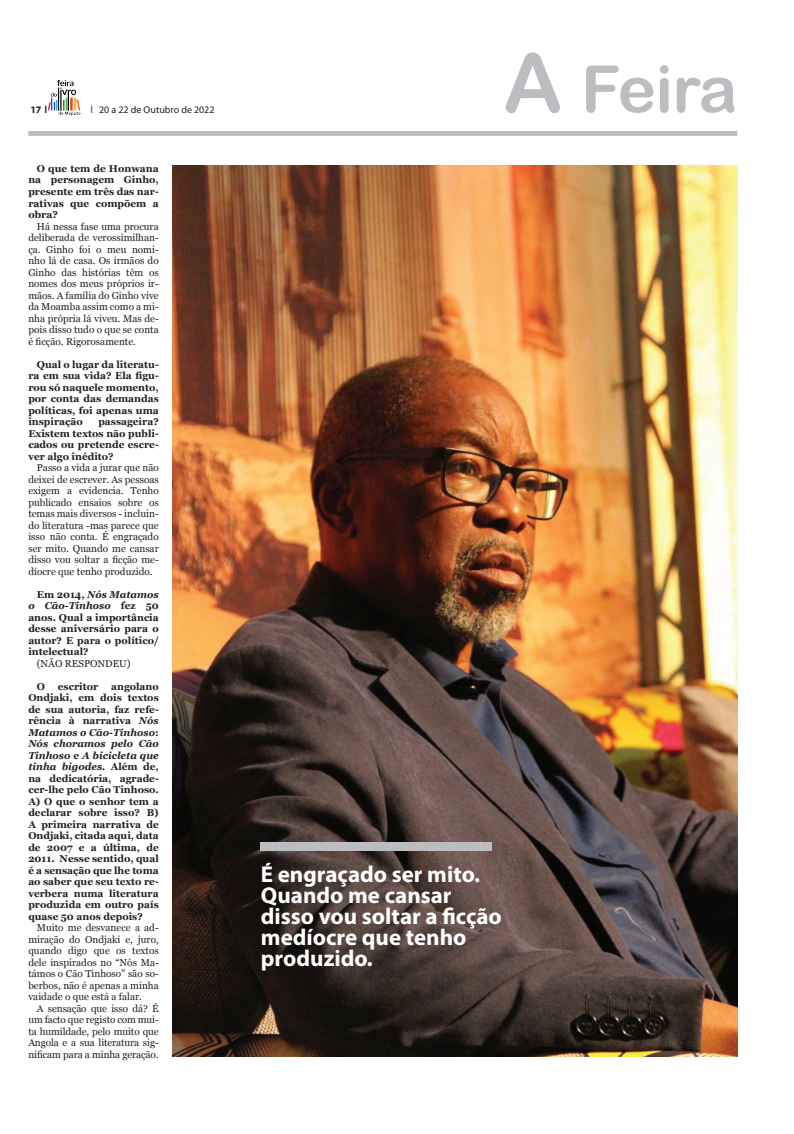
<style>
.page{position:relative;width:794px;height:1134px;background:#fff}
.page>*{position:absolute;margin:0;border:0;box-sizing:border-box;transform-origin:0 0}
.t1{font:65px "Arial Rounded MT Bold";letter-spacing:-.02em;color:#bcbdc0}
.t2{font:700 23px/21px "Myriad Pro";color:#fff}
.t3{font:700 10px/11.5px "Georgia";color:#231f20;text-align:justify}
.t4{font:10px/11.5px "Georgia";color:#231f20;text-align:justify}
.t5{font:10px "Myriad Pro";color:#231f20}
.t6{font:700 10px "Myriad Pro";color:#231f20}
.s1{font-family:"Gotham";font-weight:500}
.s2{font-family:"Gotham"}
.s3{font-style:italic}
.s4{font-size:82px}
</style>
<div class="page">
<div style="left:28px;top:131px;width:709px;height:5px;background:#bcbdc0"></div>
<img style="left:47px;top:80px;width:34px;height:36px">
<img style="left:173px;top:165px;width:564px;height:891px">
<div style="left:261px;top:842px;width:231px;height:8px;background:#bcbdc0"></div>
<p class="t6" style="left:30px;top:103px;width:18px">17 <span class="s1">l</span></p>
<p class="t5" style="left:90px;top:103px;width:126px"><span class="s2">l</span> 20 a 22 de Outubro de 2022</p>
<p class="t3" style="left:28px;top:162px;width:132px;text-indent:8px">O que tem de Honwana na personagem Ginho, presente em três das nar&shy;rativas que compõem a obra?</p>
<p class="t4" style="left:28px;top:220px;width:132px;text-indent:9px">Há nessa fase uma procura deliberada de verossimilhan&shy;ça. Ginho foi o meu nomi&shy;nho lá de casa. Os irmãos do Ginho das histórias têm os nomes dos meus próprios ir&shy;mãos. A família do Ginho vive da Moamba assim como a mi&shy;nha própria lá viveu. Mas de&shy;pois disso tudo o que se conta é ficção. Rigorosamente.</p>
<p class="t3" style="left:28px;top:358px;width:132px;text-indent:8px">Qual o lugar da literatu&shy;ra em sua vida? Ela figu&shy;rou só naquele momento, por conta das demandas políticas, foi apenas uma inspiração</p>
<p class="t3" style="left:28px;top:415px;width:132px;text-indent:70px">passageira?<br>Existem textos não publi&shy;cados ou pretende escre&shy;ver algo inédito?</p>
<p class="t4" style="left:28px;top:461px;width:132px;text-indent:8px">Passo a vida a jurar que não deixei de escrever. As pessoas exigem a evidencia. Tenho publicado ensaios sobre os temas mais diversos - incluin&shy;do literatura -mas parece que isso não conta. É engraçado ser mito. Quando me cansar disso vou soltar a ficção me&shy;díocre que tenho produzido.</p>
<p class="t3" style="left:28px;top:588px;width:132px;text-indent:8px">Em 2014, <span class="s3">Nós Matamos o Cão-Tinhoso</span> fez 50 anos. Qual a importância desse aniversário para o autor? E para o político/ intelectual?</p>
<p class="t4" style="left:37px;top:657px;width:95px">(NÃO RESPONDEU)</p>
<p class="t3" style="left:37px;top:680px;width:10px">O</p>
<p class="t3" style="left:58px;top:680px;width:42px">escritor</p>
<p class="t3" style="left:28px;top:680px;width:132px;text-indent:83px">angolano Ondjaki, em dois textos de sua autoria, faz refe&shy;rência à narrativa <span class="s3">Nós Matamos o Cão-Tinhoso</span>:<br><span class="s3">Nós choramos pelo Cão Tinhoso</span> e <span class="s3">A bicicleta que tinha bigodes.</span> Além de, na dedicatória, agrade&shy;cer-lhe pelo Cão Tinhoso.<br>A) O que o senhor tem a declarar sobre isso? B)<br>A primeira narrativa de Ondjaki, citada aqui, data de 2007 e a última, de 2011. Nesse sentido, qual é a sensação que lhe toma ao saber que seu texto re&shy;verbera numa literatura produzida em outro país quase 50 anos depois?</p>
<p class="t4" style="left:28px;top:921px;width:132px;text-indent:8px">Muito me desvanece a ad&shy;miração do Ondjaki e, juro, quando digo que os textos dele inspirados no “Nós Ma&shy;támos o Cão Tinhoso” são so&shy;berbos, não é apenas a minha vaidade o que está a falar.</p>
<p class="t4" style="left:28px;top:1002px;width:132px;text-indent:8px">A sensação que isso dá? É um facto que registo com mui&shy;ta humildade, pelo muito que Angola e a sua literatura sig&shy;nificam para a minha geração.</p>
<h1 class="t1" style="left:503px;top:51px;width:235px"><span class="s4">A</span> Feira</h1>
<h2 class="t2" style="left:261px;top:863px;width:242px">É engraçado ser mito.<br>Quando me cansar disso vou soltar a ficção medíocre que tenho produzido.</h2>
</div>
